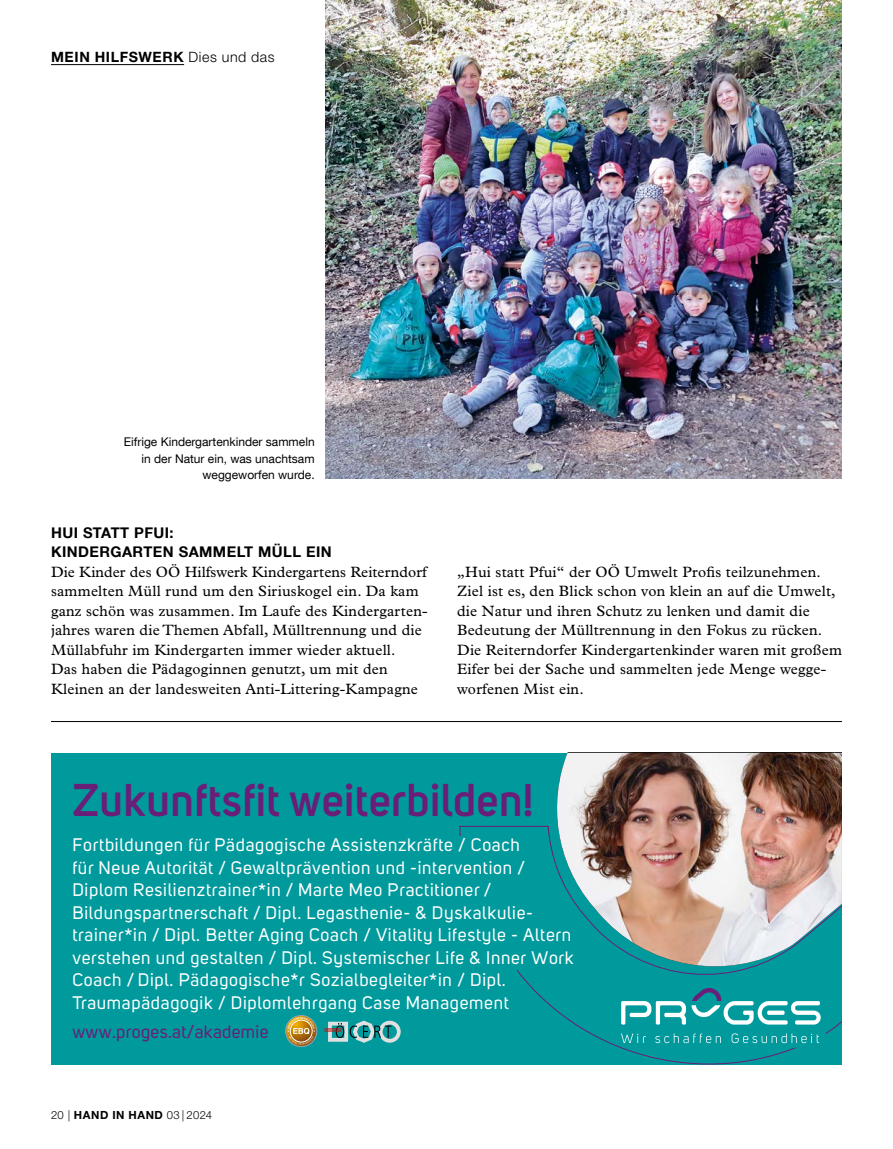
<style>
.page{position:relative;width:893px;height:1149px;background:#fff}
.page>*{position:absolute;margin:0;border:0;box-sizing:border-box;transform-origin:0 0}
.t1{font:600 45.3px "Uni Sans";letter-spacing:.01em;color:#691e77}
.t2{font:18px/22.5px "Uni Sans";letter-spacing:.04em;color:#fff}
.t3{font:18px "Uni Sans";letter-spacing:.02em;color:#691e77}
.t4{font:15px/19.5px "Plantin Std";letter-spacing:.015em;color:#000}
.t5{font:700 14.7px/19.5px "Helvetica Neue LT Com";letter-spacing:.03em;color:#000}
.t6{font:700 14.25px "Helvetica Neue LT Std";letter-spacing:.045em;color:#000}
.t7{font:12px/16.5px "Helvetica Neue LT Com";color:#000;text-align:right}
.t8{font:300 11.25px "Helvetica Neue LT Std";letter-spacing:.03em;color:#000}
.s1{font-weight:300}
.s2{font-weight:700}
</style>
<div class="page">
<div style="left:51px;top:752px;width:791px;height:312px;background:#009a9d"></div>
<svg style="left:459px;top:752px;width:383px;height:312px"></svg>
<svg style="left:541px;top:752px;width:301px;height:230px"></svg>
<img style="left:557px;top:752px;width:285px;height:214px">
<svg style="left:285px;top:835px;width:541px;height:212px"></svg>
<svg style="left:621px;top:986px;width:200px;height:57px"></svg>
<svg style="left:324px;top:1020px;width:77px;height:22px"></svg>
<div style="left:286px;top:1015px;width:31px;height:31px;border:1px solid #adaeb3;border-radius:50%"></div>
<svg style="left:286px;top:1015px;width:30px;height:30px"></svg>
<img style="left:325px;top:0;width:517px;height:479px">
<hr style="left:51px;top:64px;width:133px;height:1px;background:#000">
<hr style="left:51px;top:721px;width:791px;height:1px;background:#000">
<p class="t6" style="left:51px;top:48px;width:225px">MEIN HILFSWERK <span class="s1">Dies und das</span></p>
<p class="t7" style="left:124px;top:433px;width:192px">Eifrige Kindergartenkinder sammeln in der Natur ein, was unachtsam weggeworfen wurde.</p>
<p class="t5" style="left:51px;top:522px;width:282px">HUI STATT PFUI:<br>KINDERGARTEN SAMMELT MÜLL EIN</p>
<p class="t4" style="left:51px;top:561px;width:378px">Die Kinder des OÖ Hilfswerk Kindergartens Reiterndorf sammelten Müll rund um den Siriuskogel ein. Da kam ganz schön was zusammen. Im Laufe des Kindergarten&shy;jahres waren die Themen Abfall, Mülltrennung und die Müllabfuhr im Kindergarten immer wieder aktuell.<br>Das haben die Pädagoginnen genutzt, um mit den Kleinen an der landesweiten Anti-Littering-Kampagne</p>
<p class="t4" style="left:457px;top:561px;width:386px">„Hui statt Pfui“ der OÖ Umwelt Profis teilzunehmen.<br>Ziel ist es, den Blick schon von klein an auf die Umwelt, die Natur und ihren Schutz zu lenken und damit die Bedeutung der Mülltrennung in den Fokus zu rücken.<br>Die Reiterndorfer Kindergartenkinder waren mit großem Eifer bei der Sache und sammelten jede Menge wegge&shy;worfenen Mist ein.</p>
<h1 class="t1" style="left:72px;top:773px;width:463px">Zukunftsfit weiterbilden!</h1>
<p class="t2" style="left:72px;top:833px;width:503px">Fortbildungen für Pädagogische Assistenzkräfte / Coach<br>für Neue Autorität / Gewaltprävention und -intervention / Diplom Resilienztrainer*in / Marte Meo Practitioner / Bildungspartnerschaft / Dipl. Legasthenie- &amp; Dyskalkulie&shy;trainer*in / Dipl. Better Aging Coach / Vitality Lifestyle - Altern verstehen und gestalten / Dipl. Systemischer Life &amp; Inner Work Coach / Dipl. Pädagogische*r Sozialbegleiter*in / Dipl.<br>Traumapädagogik / Diplomlehrgang Case Management</p>
<p class="t3" style="left:72px;top:1021px;width:198px">www.proges.at/akademie</p>
<p class="t8" style="left:51px;top:1107px;width:163px">20 | <span class="s2">HAND IN HAND</span> 03 | 2024</p>
</div>
